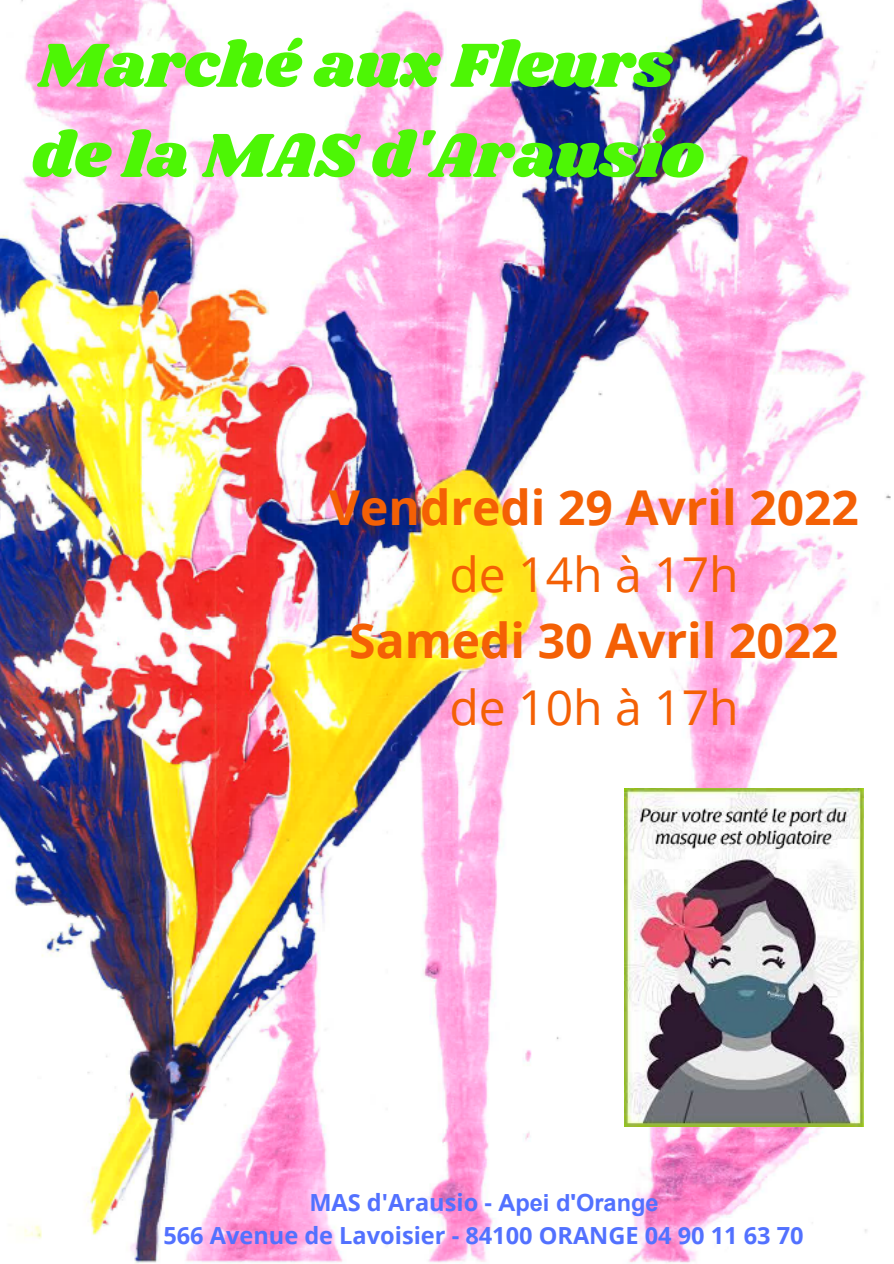
<style>
.page{position:relative;width:894px;height:1264px;background:#fff}
.page>*{position:absolute;margin:0;border:0;box-sizing:border-box;transform-origin:0 0}
.t1{font:64.5px "Shrikhand";color:#4df605}
.t2{font:700 48px "Open Sans";color:#f46005}
.t3{font:48px "Open Sans";color:#f46005}
.t4{font:700 23.55px/33.5px "Open Sans";color:#5271ff;text-align:center}
.s1{font-family:"Arial"}
</style>
<div class="page">
<img style="left:0;top:0;width:889px;height:1263px">
<img style="left:624px;top:788px;width:239px;height:338px">
<p class="t1" style="left:37px;top:21px;width:636px">Marché aux Fleurs</p>
<p class="t1" style="left:32px;top:111px;width:673px">de la MAS d'Arausio</p>
<p class="t2" style="left:329px;top:474px;width:531px">Vendredi 29 Avril 2022</p>
<p class="t3" style="left:449px;top:540px;width:290px">de 14h à 17h</p>
<p class="t2" style="left:349px;top:607px;width:490px">Samedi 30 Avril 2022</p>
<p class="t3" style="left:449px;top:673px;width:290px">de 10h à 17h</p>
<p class="t4" style="left:163px;top:1184px;width:641px">MAS d'Arausio - <span class="s1">Apei d'Orange<br></span>566 Avenue de Lavoisier - 84100 ORANGE 04 90 11 63 70</p>
</div>
